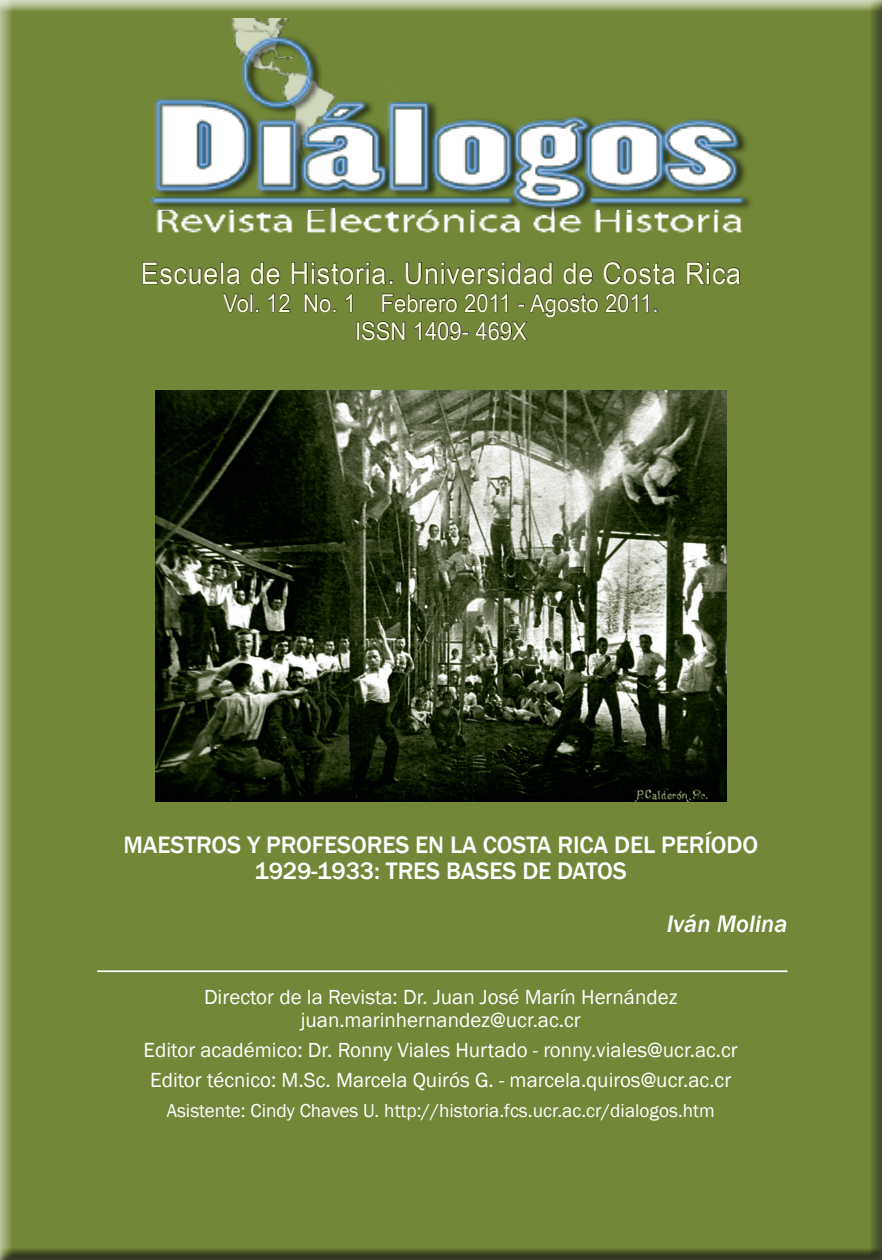
<style>
.page{position:relative;width:882px;height:1260px;background:#fff}
.page>*{position:absolute;margin:0;border:0;box-sizing:border-box;transform-origin:0 0}
.t1{font:29.75px "Arial Narrow";letter-spacing:.025em;color:#fafad9;scale:1.1 1}
.t2{font:500 24.5px/26.2px "Franklin Gothic";letter-spacing:-.005em;color:#fff;text-align:center}
.t3{font:24.5px/28px "Arial Narrow";color:#fafad9;text-align:center;scale:1.1 1}
.t4{font:italic 500 24.5px "Franklin Gothic";color:#fff}
.t5{font:21px/22.8px "Franklin Gothic";color:#fff;text-align:center}
.t6{font:19.25px "Franklin Gothic";color:#fff}
</style>
<div class="page">
<div style="left:0;top:0;width:882px;height:1260px;background:#231f20;opacity:.75"></div>
<img style="left:156px;top:391px;width:570px;height:411px">
<hr style="left:97px;top:970px;width:691px;height:2px;background:#fff">
<img style="left:127px;top:18px;width:630px;height:237px">
<svg style="left:142px;top:262px;width:76px;height:23px;background:#5d6c30"></svg>
<div style="left:221px;top:262px;width:3px;height:22px;border:1px solid #231f20"></div>
<svg style="left:226px;top:267px;width:15px;height:18px"></svg>
<svg style="left:250px;top:262px;width:31px;height:23px"></svg>
<svg style="left:291px;top:261px;width:102px;height:24px;background:#5f6e31"></svg>
<svg style="left:405px;top:262px;width:148px;height:23px;background:#5d6c30"></svg>
<svg style="left:563px;top:262px;width:30px;height:23px"></svg>
<svg style="left:603px;top:261px;width:73px;height:24px;background:#5f6e31"></svg>
<svg style="left:686px;top:261px;width:56px;height:24px"></svg>
<svg style="left:222px;top:293px;width:27px;height:20px"></svg>
<div style="left:250px;top:294px;width:3px;height:18px;border:1px solid #231f20"></div>
<svg style="left:268px;top:293px;width:23px;height:20px"></svg>
<svg style="left:304px;top:293px;width:32px;height:20px"></svg>
<svg style="left:345px;top:293px;width:8px;height:20px"></svg>
<svg style="left:605px;top:293px;width:52px;height:20px"></svg>
<div style="left:357px;top:322px;width:3px;height:18px;border:1px solid #231f20"></div>
<svg style="left:361px;top:292px;width:238px;height:49px;background:#647432"></svg>
<h1 class="t1" style="left:141px;top:251px;width:547px">Escuela de Historia. Universidad de Costa Rica</h1>
<p class="t3" style="left:223px;top:288px;width:397px">Vol. 12 No. 1 Febrero 2011 - Agosto 2011.<br>ISSN 1409- 469X</p>
<p class="t2" style="left:123px;top:832px;width:636px">MAESTROS Y PROFESORES EN LA COSTA RICA DEL PERÍODO<br>1929-1933: TRES BASES DE DATOS</p>
<p class="t4" style="left:667px;top:908px;width:122px">Iván Molina</p>
<p class="t5" style="left:204px;top:986px;width:475px">Director de la Revista: Dr. Juan José Marín Hernández juan.marinhernandez@ucr.ac.cr</p>
<p class="t5" style="left:144px;top:1035px;width:596px;line-height:30.3px">Editor académico: Dr. Ronny Viales Hurtado - ronny.viales@ucr.ac.cr<br>Editor técnico: M.Sc. Marcela Quirós G. - marcela.quiros@ucr.ac.cr</p>
<p class="t6" style="left:167px;top:1099px;width:550px">Asistente: Cindy Chaves U. http://historia.fcs.ucr.ac.cr/dialogos.htm</p>
</div>
